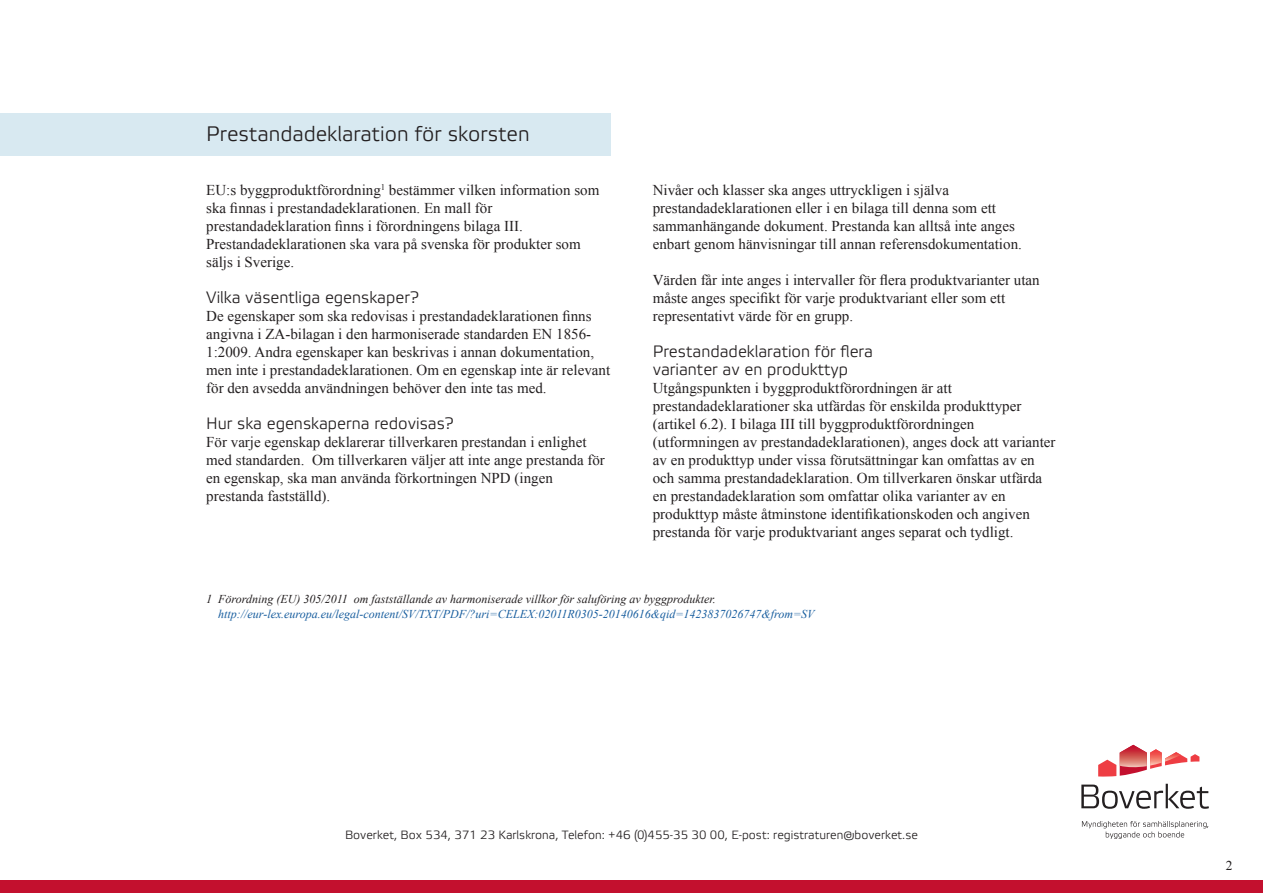
<style>
.page{position:relative;width:1263px;height:893px;background:#fff}
.page>*{position:absolute;margin:0;border:0;box-sizing:border-box;transform-origin:0 0}
.t1{font:300 21px "Etelka";color:#231f20}
.t2{font:300 16.5px/18px "Etelka";color:#231f20}
.t3{font:15px/18px "Times New Roman";color:#231f20}
.t4{font:13.5px "Times New Roman";color:#231f20}
.t5{font:italic 12px "Times New Roman";color:#175d9e}
.t6{font:300 12px "Etelka";color:#231f20}
.t7{font:italic 12px "Times New Roman";color:#231f20}
</style>
<div class="page">
<svg style="left:1082px;top:821px;width:126px;height:18px"></svg>
<svg style="left:1081px;top:784px;width:128px;height:25px"></svg>
<svg style="left:1098px;top:745px;width:101px;height:32px"></svg>
<div style="left:0;top:880px;width:1263px;height:13px;background:#c3102e"></div>
<div style="left:0;top:113px;width:610px;height:43px;background:#d8e9f1"></div>
<h1 class="t1" style="left:206px;top:122px;width:325px">Prestandadeklaration för skorsten</h1>
<p class="t3" style="left:206px;top:180px;width:395px">EU:s byggproduktförordning<sup>1</sup> bestämmer vilken information som ska finnas i prestandadeklarationen. En mall för prestandadeklaration finns i förordningens bilaga III.<br>Prestandadeklarationen ska vara på svenska för produkter som säljs i Sverige.</p>
<p class="t2" style="left:206px;top:289px;width:214px">Vilka väsentliga egenskaper?</p>
<p class="t3" style="left:206px;top:306px;width:405px">De egenskaper som ska redovisas i prestandadeklarationen finns angivna i ZA-bilagan i den harmoniserade standarden EN 1856- 1:2009. Andra egenskaper kan beskrivas i annan dokumentation, men inte i prestandadeklarationen. Om en egenskap inte är relevant för den avsedda användningen behöver den inte tas med.</p>
<p class="t2" style="left:206px;top:415px;width:249px">Hur ska egenskaperna redovisas?</p>
<p class="t3" style="left:206px;top:432px;width:400px">För varje egenskap deklarerar tillverkaren prestandan i enlighet med standarden. Om tillverkaren väljer att inte ange prestanda för en egenskap, ska man använda förkortningen NPD (ingen prestanda fastställd).</p>
<p class="t3" style="left:653px;top:180px;width:371px">Nivåer och klasser ska anges uttryckligen i själva prestandadeklarationen eller i en bilaga till denna som ett sammanhängande dokument. Prestanda kan alltså inte anges enbart genom hänvisningar till annan referensdokumentation.</p>
<p class="t3" style="left:653px;top:270px;width:388px">Värden får inte anges i intervaller för flera produktvarianter utan måste anges specifikt för varje produktvariant eller som ett representativt värde för en grupp.</p>
<p class="t2" style="left:653px;top:343px;width:222px">Prestandadeklaration för flera varianter av en produkttyp</p>
<p class="t3" style="left:653px;top:378px;width:404px">Utgångspunkten i byggproduktförordningen är att prestandadeklarationer ska utfärdas för enskilda produkttyper (artikel 6.2). I bilaga III till byggproduktförordningen (utformningen av prestandadeklarationen), anges dock att varianter av en produkttyp under vissa förutsättningar kan omfattas av en och samma prestandadeklaration. Om tillverkaren önskar utfärda en prestandadeklaration som omfattar olika varianter av en produkttyp måste åtminstone identifikationskoden och angiven prestanda för varje produktvariant anges separat och tydligt.</p>
<p class="t7" style="left:206px;top:590px;width:511px">1 Förordning (EU) 305/2011 om fastställande av harmoniserade villkor för saluföring av byggprodukter.</p>
<p class="t5" style="left:218px;top:605px;width:598px">http://eur-lex.europa.eu/legal-content/SV/TXT/PDF/?uri=CELEX:02011R0305-20140616&amp;qid=1423837026747&amp;from=SV</p>
<p class="t6" style="left:345px;top:828px;width:574px">Boverket, Box 534, 371 23 Karlskrona, Telefon: +46 (0)455-35 30 00, E-post: registraturen@boverket.se</p>
<p class="t4" style="left:1226px;top:856px;width:8px">2</p>
</div>
